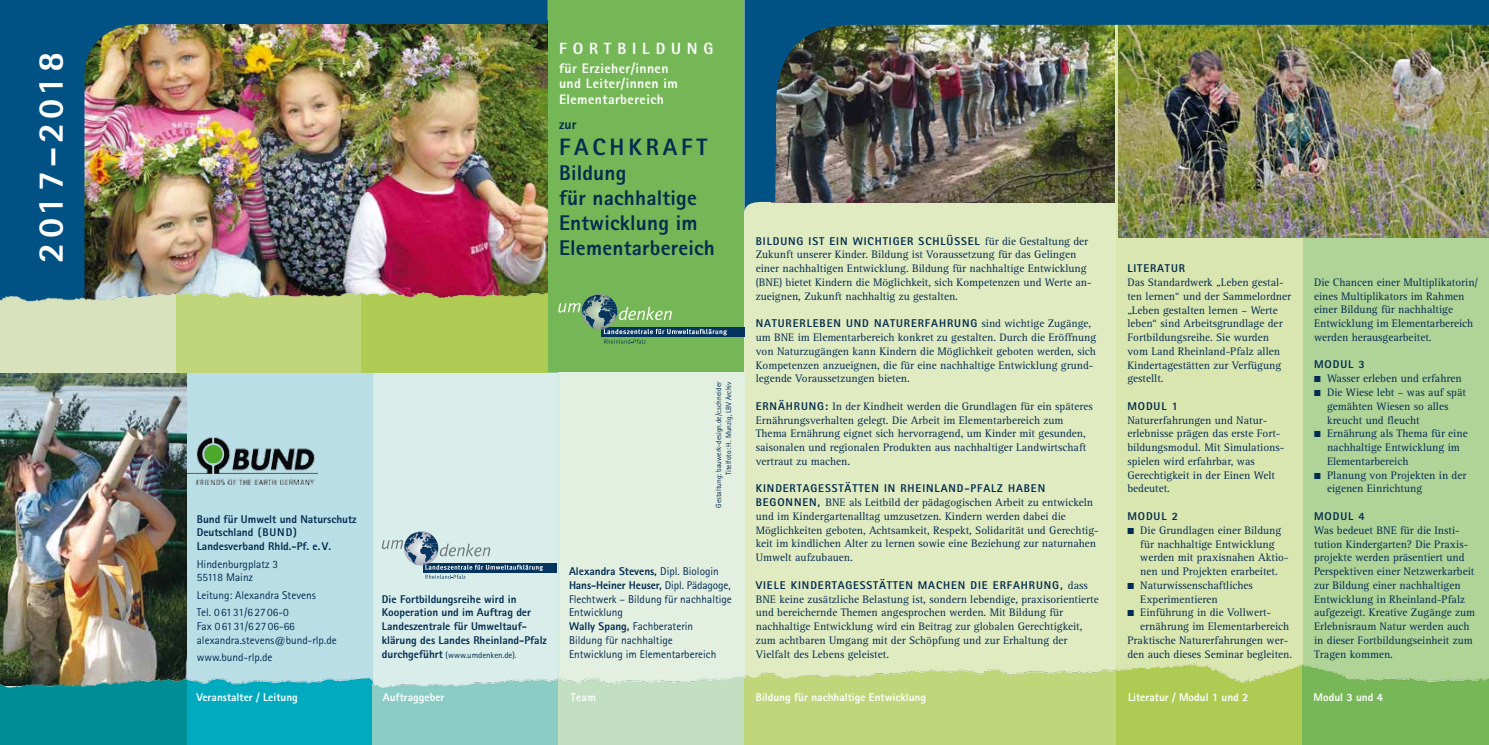
<style>
.page{position:relative;width:1489px;height:745px;background:#fff}
.page>*{position:absolute;margin:0;border:0;box-sizing:border-box;transform-origin:0 0}
.t1{font:800 36.25px "Agfa Rotis Sans Serif";letter-spacing:.11em;color:#fff}
.t2{font:800 23.75px "Agfa Rotis Sans Serif";letter-spacing:.16em;color:#022c50}
.t3{font:800 21.25px/25px "Agfa Rotis Sans Serif";letter-spacing:.01em;color:#022c50}
.t4{font:800 16.25px "Agfa Rotis Sans Serif";letter-spacing:.36em;color:#fff}
.t5{font:800 13.75px/15px "Agfa Rotis Sans Serif";letter-spacing:.03em;color:#fff}
.t6{font:800 13.75px "Agfa Rotis Sans Serif";color:#022c50}
.t7{font:11.25px/13.8px "Agfa Rotis Serif";color:#022c50}
.t8{font:11.25px/13.8px "Agfa Rotis Sans Serif";color:#022c50}
.t9{font:800 11.25px/13.8px "Agfa Rotis Sans Serif";letter-spacing:.08em;color:#022c50}
.t10{font:800 11.25px/13.8px "Agfa Rotis Sans Serif";color:#022c50}
.t11{font:800 11.25px "Agfa Rotis Sans Serif";color:#fff}
.t12{font:8.75px "Agfa Rotis Sans Serif";color:#022c50}
.t13{font:7.5px/10px "Agfa Rotis Sans Serif";color:#022c50;text-align:right}
.s1{font-family:"Agfa Rotis Serif";font-weight:400}
.s2{font-family:"Agfa Rotis Sans Serif";font-weight:800}
.s3{font-weight:800}
.s4{font-weight:800;font-size:11.25px}
</style>
<div class="page">
<div style="left:547px;top:0;width:197px;height:372px;background:#75b756"></div>
<div style="left:1302px;top:0;width:186px;height:691px;background:#b0d398"></div>
<div style="left:744px;top:0;width:372px;height:691px;background:#e1ebc1"></div>
<div style="left:558px;top:372px;width:186px;height:319px;background:#e2efe1"></div>
<div style="left:186px;top:372px;width:186px;height:319px;background:#badee6"></div>
<div style="left:1116px;top:0;width:186px;height:691px;background:#dae6b0"></div>
<div style="left:372px;top:372px;width:186px;height:319px;background:#d9edea"></div>
<img style="left:0;top:372px;width:186px;height:287px">
<img style="left:0;top:659px;width:1488px;height:85px">
<div style="left:423px;top:562px;width:133px;height:9px;background:#05355e"></div>
<svg style="left:382px;top:531px;width:161px;height:47px"></svg>
<img style="left:1118px;top:213px;width:370px;height:24px">
<img style="left:186px;top:434px;width:131px;height:50px">
<img style="left:0;top:303px;width:547px;height:69px">
<img style="left:744px;top:0;width:744px;height:213px">
<div style="left:601px;top:327px;width:143px;height:9px;background:#05355e"></div>
<svg style="left:558px;top:294px;width:169px;height:49px"></svg>
<img style="left:0;top:0;width:547px;height:303px">
<h1 class="t1" style="left:28px;top:262px;width:212px;rotate:-90deg">2017–2018</h1>
<p class="t9" style="left:197px;top:511px;width:161px">Bund für Umwelt und Naturschutz<br>Deutschland (BUND</p>
<p class="t9" style="left:197px;top:525px;width:136px;text-indent:96px">)<br>Landesverband Rhld.-Pf. e.V.</p>
<p class="t8" style="left:197px;top:556px;width:83px">Hindenburgplatz 3<br>55118 Mainz</p>
<p class="t8" style="left:197px;top:586px;width:121px;line-height:17.5px">Leitung: Alexandra Stevens<br>Tel. 0 6131/6 2706-0</p>
<p class="t8" style="left:197px;top:619px;width:141px">Fax 0 6131/6 2706-66 alexandra.stevens@bund-rlp.de</p>
<p class="t8" style="left:197px;top:650px;width:77px">www.bund-rlp.de</p>
<p class="t11" style="left:196px;top:689px;width:103px">Veranstalter / Leitung</p>
<h3 class="t4" style="left:559px;top:38px;width:156px">Fortb ildung</h3>
<p class="t5" style="left:559px;top:60px;width:120px">für Erzieher/innen und Leiter/innen im</p>
<p class="t5" style="left:559px;top:91px;width:106px">Elementarbereich</p>
<p class="t6" style="left:559px;top:115px;width:19px">zur</p>
<h2 class="t2" style="left:559px;top:132px;width:150px">Fachkraft</h2>
<h3 class="t3" style="left:559px;top:160px;width:157px">Bildung<br>für nachhaltige<br>Entwicklung im<br>Elementarbereich</h3>
<p class="t9" style="left:755px;top:234px;width:334px">Bildung ist ein wichtiger Schlüssel <span class="s1">für die Gestaltung der</span></p>
<p class="t7" style="left:755px;top:248px;width:337px">Zukunft unserer Kinder. Bildung ist Voraussetzung für das Gelingen einer nachhaltigen Entwicklung. Bildung für nachhaltige Entwicklung (BNE) bietet Kindern die Möglichkeit, sich Kompetenzen und Werte an&shy;zueignen, Zukunft nachhaltig zu gestalten.</p>
<p class="t9" style="left:755px;top:316px;width:337px">Naturerleben und Naturerfahrung <span class="s1">sind wichtige Zugänge,</span></p>
<p class="t7" style="left:755px;top:330px;width:342px">um BNE im Elementarbereich konkret zu gestalten. Durch die Eröffnung von Naturzugängen kann Kindern die Möglichkeit geboten werden, sich Kompetenzen anzueignen, die für eine nachhaltige Entwicklung grund&shy;legende Voraussetzungen bieten.</p>
<p class="t7" style="left:755px;top:399px;width:338px"><span class="s2">E rnährung:</span> In der Kindheit werden die Grundlagen für ein späteres Ernährungsverhalten gelegt. Die Arbeit im Elementarbereich zum Thema Ernährung eignet sich hervorragend, um Kinder mit gesunden, saisonalen und regionalen Produkten aus nachhaltiger Landwirtschaft vertraut zu machen.</p>
<p class="t9" style="left:755px;top:481px;width:291px">Kindertagesstätten in Rheinland-Pfalz haben</p>
<p class="t7" style="left:755px;top:495px;width:344px"><span class="s2">b egonnen,</span> BNE als Leitbild der pädagogischen Arbeit zu entwickeln und im Kindergartenalltag umzusetzen. Kindern werden dabei die Möglichkeiten geboten, Achtsamkeit, Respekt, Solidarität und Gerechtig&shy;keit im kindlichen Alter zu lernen sowie eine Beziehung zur naturnahen Umwelt aufzubauen.</p>
<p class="t9" style="left:755px;top:577px;width:333px">Viele Kindertagesstätten machen die Erfahrung, <span class="s1">dass</span></p>
<p class="t7" style="left:755px;top:591px;width:344px">BNE keine zusätzliche Belastung ist, sondern lebendige, praxisorientierte und bereichernde Themen angesprochen werden. Mit Bildung für nachhaltige Entwicklung wird ein Beitrag zur globalen Gerechtigkeit, zum achtbaren Umgang mit der Schöpfung und zur Erhaltung der Vielfalt des Lebens geleistet.</p>
<p class="t9" style="left:1127px;top:261px;width:59px">Literatur</p>
<p class="t7" style="left:1127px;top:275px;width:165px">Das Standardwerk „Leben gestal&shy;ten lernen“ und der Sammelordner „Leben gestalten lernen – Werte leben“ sind Arbeitsgrundlage der<br>Fortbildungsreihe. Sie wurden vom Land Rheinland-Pfalz allen<br>Kindertagestätten zur Verfügung gestellt.</p>
<p class="t9" style="left:1127px;top:399px;width:52px">modul 1</p>
<p class="t7" style="left:1127px;top:413px;width:158px">Naturerfahrungen und Natur&shy;erlebnisse prägen das erste Fort&shy;bildungsmodul. Mit Simulations&shy;spielen wird erfahrbar, was<br>Gerechtigkeit in der Einen Welt bedeutet.</p>
<p class="t9" style="left:1127px;top:509px;width:52px">Modul 2</p>
<p class="t7" style="left:1140px;top:523px;width:150px;text-indent:-13px">■ Die Grundlagen einer Bildung für nachhaltige Entwicklung werden mit praxisnahen Aktio&shy;nen und Projekten erarbeitet.</p>
<p class="t7" style="left:1140px;top:578px;width:114px;text-indent:-13px">■ Naturwissenschaftliches<br>Experimentieren</p>
<p class="t7" style="left:1127px;top:605px;width:145px">■ Einführung in die Vollwert-</p>
<p class="t7" style="left:1140px;top:619px;width:150px">ernährung im Elementarbereich</p>
<p class="t7" style="left:1127px;top:633px;width:162px">Praktische Naturerfahrungen wer-</p>
<p class="t7" style="left:1127px;top:647px;width:166px">den auch dieses Seminar begleiten.</p>
<p class="t7" style="left:1313px;top:275px;width:166px">Die Chancen einer Multiplikatorin/ eines Multiplikators im Rahmen einer Bildung für nachhaltige<br>Entwicklung im Elementarbereich werden herausgearbeitet.</p>
<p class="t9" style="left:1313px;top:357px;width:52px">modul 3</p>
<p class="t7" style="left:1313px;top:372px;width:149px">■ Wasser erleben und erfahren</p>
<p class="t7" style="left:1326px;top:385px;width:140px;text-indent:-13px">■ Die Wiese lebt – was auf spät gemähten Wiesen so alles kreucht und fleucht</p>
<p class="t7" style="left:1326px;top:427px;width:142px;text-indent:-13px">■ Ernährung als Thema für eine nachhaltige Entwicklung im<br>Elementarbereich</p>
<p class="t7" style="left:1326px;top:468px;width:141px;text-indent:-13px">■ Planung von Projekten in der eigenen Einrichtung</p>
<p class="t9" style="left:1313px;top:509px;width:52px">modul 4</p>
<p class="t7" style="left:1313px;top:523px;width:163px">Was bedeuet BNE für die Insti&shy;tution Kindergarten? Die Praxis&shy;projekte werden präsentiert und<br>Perspektiven einer Netzwerkarbeit zur Bildung einer nachhaltigen<br>Entwicklung in Rheinland-Pfalz aufgezeigt. Kreative Zugänge zum<br>Erlebnisraum Natur werden auch in dieser Fortbildungseinheit zum<br>Tragen kommen.</p>
<p class="t13" style="left:713px;top:507px;width:127px;rotate:-90deg">Gestaltung: bauwerk-design.de/c.schneider<br>Titelfoto: H. Munzig, LBV Archiv</p>
<p class="t8" style="left:569px;top:564px;width:164px"><span class="s3">Alexandra Stevens,</span> Dipl. Biologin<br><span class="s3">Hans-Heiner Heuser,</span> Dipl. Pädagoge,<br>Flechtwerk – Bildung für nachhaltige<br>Entwicklung<br><span class="s3">Wally Spang,</span> Fachberaterin<br>Bildung für nachhaltige<br>Entwicklung im Elementarbereich</p>
<p class="t11" style="left:569px;top:689px;width:28px">Team</p>
<p class="t10" style="left:382px;top:591px;width:166px">Die Fortbildungsreihe wird in<br>Kooperation und im Auftrag der<br>Landeszentrale für Umweltauf&shy;klärung des Landes Rheinland-Pfalz</p>
<p class="t12" style="left:382px;top:649px;width:136px"><span class="s4">durchgeführt</span> (www.umdenken.de).</p>
<p class="t11" style="left:383px;top:689px;width:63px">Auftraggeber</p>
<p class="t11" style="left:1127px;top:689px;width:122px">Literatur / Modul 1 und 2</p>
<p class="t11" style="left:1313px;top:689px;width:71px">Modul 3 und 4</p>
<p class="t11" style="left:755px;top:689px;width:172px">Bildung für nachhaltige Entwicklung</p>
</div>
